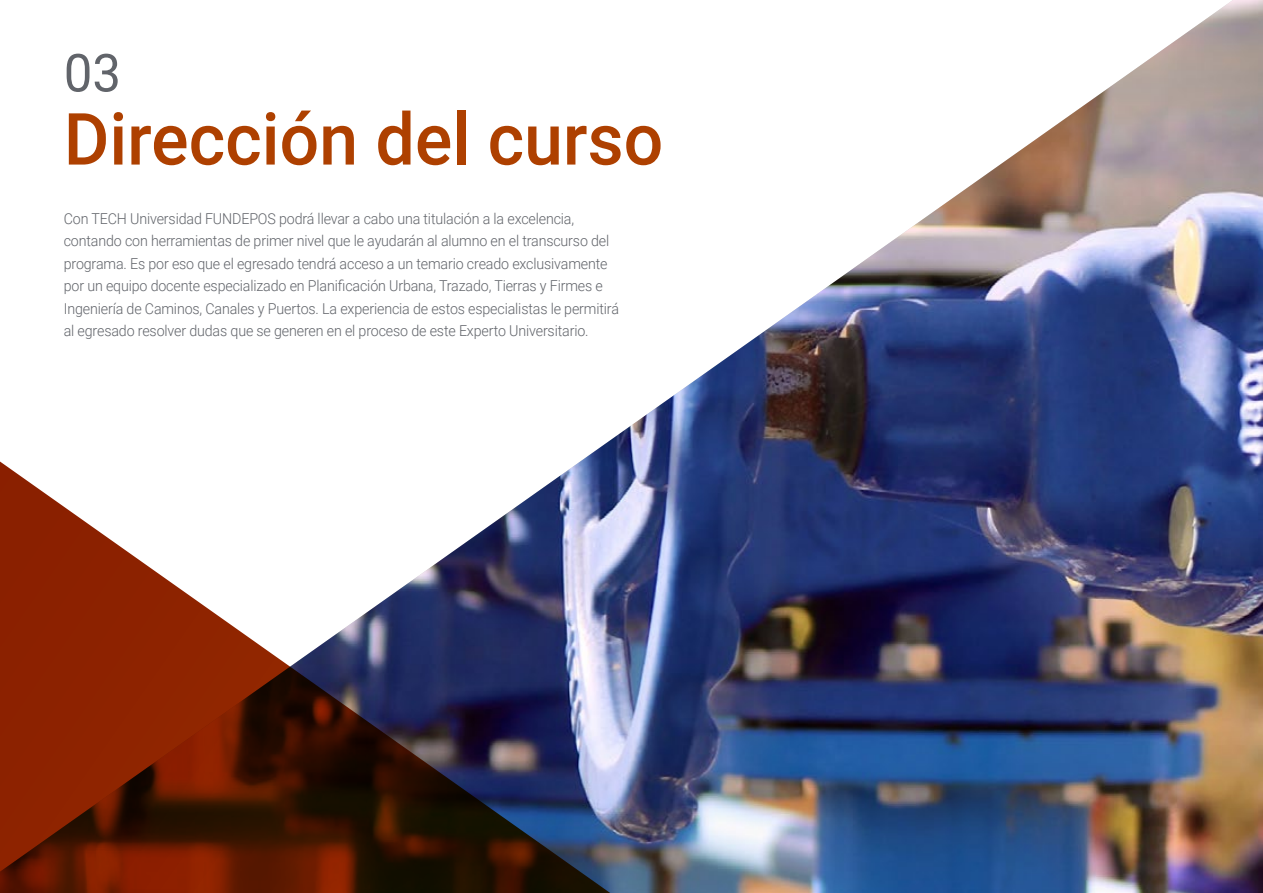
<style>
.page{position:relative;width:1263px;height:893px;background:#fff}
.page>*{position:absolute;margin:0;border:0;box-sizing:border-box;transform-origin:0 0}
.t1{font:500 72px "Roboto";color:#ae4000}
.t2{font:52.5px "Roboto";color:#61646a}
.t3{font:300 15px/22.5px "Roboto";letter-spacing:-.01em;color:#61646a;scale:.95 1}
</style>
<div class="page">
<img style="left:602px;top:0;width:661px;height:893px">
<svg style="left:0;top:446px;width:640px;height:447px"></svg>
<h2 class="t2" style="left:64px;top:36px;width:59px">03</h2>
<h1 class="t1" style="left:64px;top:89px;width:601px">Dirección del curso</h1>
<p class="t3" style="left:64px;top:207px;width:586px">Con TECH Universidad FUNDEPOS podrá llevar a cabo una titulación a la excelencia, contando con herramientas de primer nivel que le ayudarán al alumno en el transcurso del programa. Es por eso que el egresado tendrá acceso a un temario creado exclusivamente por un equipo docente especializado en Planificación Urbana, Trazado, Tierras y Firmes e Ingeniería de Caminos, Canales y Puertos. La experiencia de estos especialistas le permitirá al egresado resolver dudas que se generen en el proceso de este Experto Universitario.</p>
</div>
